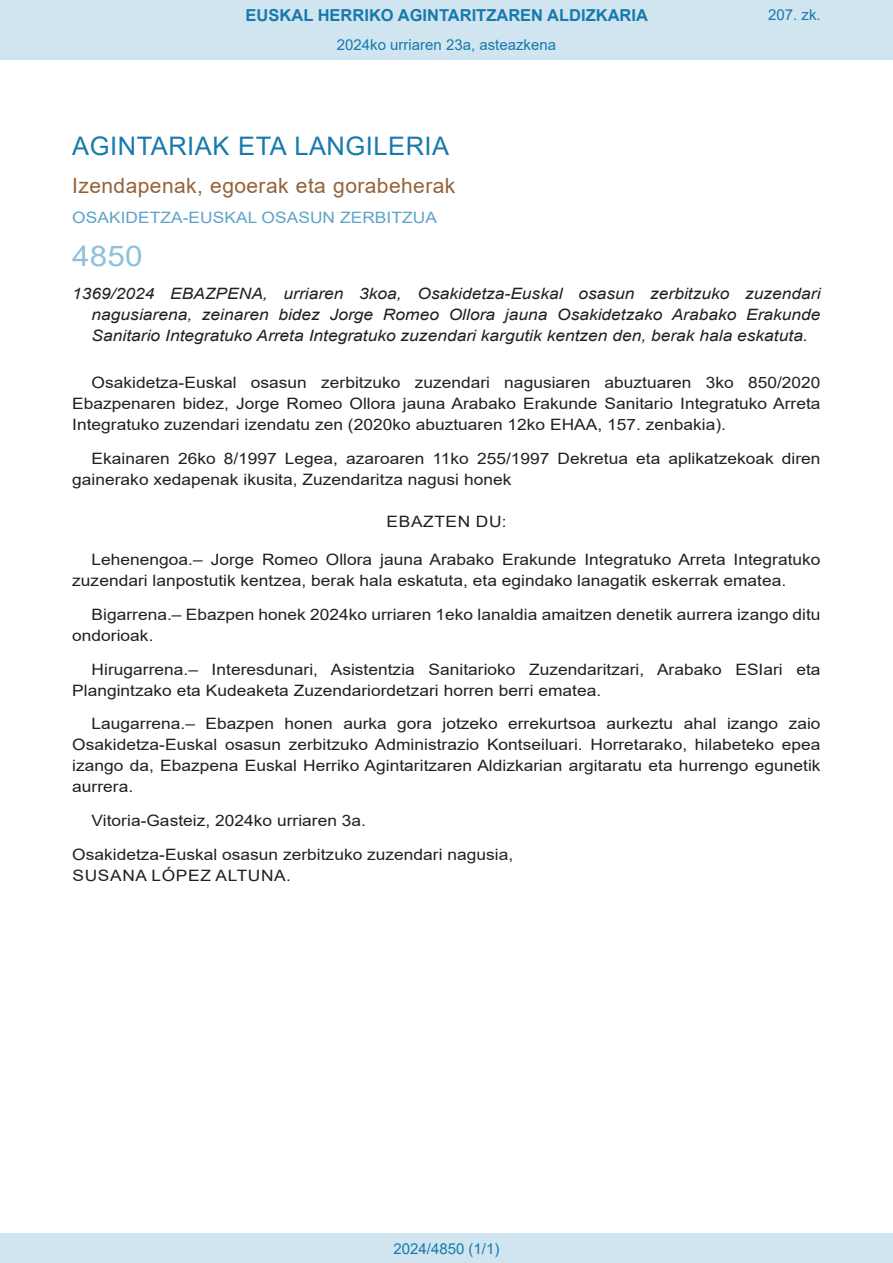
<style>
.page{position:relative;width:893px;height:1263px;background:#fff}
.page>*{position:absolute;margin:0;border:0;box-sizing:border-box;transform-origin:0 0}
.BOPVOrden{font:28.5px "Arial";color:#90c0db;scale:1.11 1}
.BOPVSeccion{font:25.5px "Arial";letter-spacing:.02em;color:#1879ad}
.BOPVSubseccion{font:21px "Arial";letter-spacing:.02em;color:#956338}
.t1{font:700 16.5px "Arial";color:#1879ad}
.BOPVDetalle{font:15.6px/21px "Arial";color:#231f20;scale:1.11 1}
.BOPVTitulo{font:italic 15.6px/21px "Arial";color:#231f20;text-align:justify;scale:1.11 1}
.BOPVFirmaPuesto{font:15.6px "Arial";color:#231f20;scale:1.11 1}
.BOPVFirmaLugFec{font:15.6px "Arial";color:#231f20;scale:1.11 1}
.BOPVOrganismo{font:15.6px "Arial";letter-spacing:.005em;color:#5ea4ca;scale:1.11 1}
.BOPVFirmaNombre{font:15.6px "Arial";letter-spacing:.035em;color:#231f20;scale:1.11 1}
.BOPVClave{font:15.6px "Arial";letter-spacing:.035em;color:#231f20;scale:1.11 1}
.Paginacion_Centro{font:15px "Arial";color:#1879ad}
</style>
<div class="page">
<div style="left:0;top:0;width:893px;height:60px;background:#d0e5f0"></div>
<div style="left:0;top:1233px;width:893px;height:30px;background:#d0e5f0"></div>
<p class="t1" style="left:246px;top:3px;width:404px">EUSKAL HERRIKO AGINTARITZAREN ALDIZKARIA</p>
<p class="Paginacion_Centro" style="left:337px;top:35px;width:221px">2024ko urriaren 23a, asteazkena</p>
<p class="Paginacion_Centro" style="left:768px;top:5px;width:54px">207. zk.</p>
<p class="BOPVSeccion" style="left:72px;top:128px;width:378px">AGINTARIAK ETA LANGILERIA</p>
<p class="BOPVSubseccion" style="left:72px;top:171px;width:385px">Izendapenak, egoerak eta gorabeherak</p>
<p class="BOPVOrganismo" style="left:72px;top:207px;width:330px">OSAKIDETZA-EUSKAL OSASUN ZERBITZUA</p>
<p class="BOPVOrden" style="left:72px;top:236px;width:65px">4850</p>
<p class="BOPVTitulo" style="left:92px;top:284px;width:658px;text-indent:-19px">1369/2024 EBAZPENA, urriaren 3koa, Osakidetza-Euskal osasun zerbitzuko zuzendari nagusiarena, zeinaren bidez Jorge Romeo Ollora jauna Osakidetzako Arabako Erakunde Sanitario Integratuko Arreta Integratuko zuzendari kargutik kentzen den, berak hala eskatuta.</p>
<p class="BOPVDetalle" style="left:72px;top:372px;width:676px;text-align:justify;text-indent:19px">Osakidetza-Euskal osasun zerbitzuko zuzendari nagusiaren abuztuaren 3ko 850/2020<br>Ebazpenaren bidez, Jorge Romeo Ollora jauna Arabako Erakunde Sanitario Integratuko Arreta Integratuko zuzendari izendatu zen (2020ko abuztuaren 12ko EHAA, 157. zenbakia).</p>
<p class="BOPVDetalle" style="left:72px;top:448px;width:676px;text-indent:19px">Ekainaren 26ko 8/1997 Legea, azaroaren 11ko 255/1997 Dekretua eta aplikatzekoak diren gainerako xedapenak ikusita, Zuzendaritza nagusi honek</p>
<p class="BOPVClave" style="left:387px;top:511px;width:110px">EBAZTEN DU:</p>
<p class="BOPVDetalle" style="left:72px;top:549px;width:676px;text-indent:19px">Lehenengoa.– Jorge Romeo Ollora jauna Arabako Erakunde Integratuko Arreta Integratuko zuzendari lanpostutik kentzea, berak hala eskatuta, eta egindako lanagatik eskerrak ematea.</p>
<p class="BOPVDetalle" style="left:72px;top:604px;width:676px;text-indent:19px">Bigarrena.– Ebazpen honek 2024ko urriaren 1eko lanaldia amaitzen denetik aurrera izango ditu ondorioak.</p>
<p class="BOPVDetalle" style="left:72px;top:658px;width:676px;text-indent:19px">Hirugarrena.– Interesdunari, Asistentzia Sanitarioko Zuzendaritzari, Arabako ESIari eta<br>Plangintzako eta Kudeaketa Zuzendariordetzari horren berri ematea.</p>
<p class="BOPVDetalle" style="left:72px;top:713px;width:676px;text-align:justify;text-indent:19px">Laugarrena.– Ebazpen honen aurka gora jotzeko errekurtsoa aurkeztu ahal izango zaio Osakidetza-Euskal osasun zerbitzuko Administrazio Kontseiluari. Horretarako, hilabeteko epea izango da, Ebazpena Euskal Herriko Agintaritzaren Aldizkarian argitaratu eta hurrengo egunetik aurrera.</p>
<p class="BOPVFirmaLugFec" style="left:92px;top:810px;width:249px">Vitoria-Gasteiz, 2024ko urriaren 3a.</p>
<p class="BOPVFirmaPuesto" style="left:72px;top:843px;width:399px">Osakidetza-Euskal osasun zerbitzuko zuzendari nagusia,</p>
<p class="BOPVFirmaNombre" style="left:73px;top:864px;width:198px">SUSANA LÓPEZ ALTUNA.</p>
<p class="Paginacion_Centro" style="left:393px;top:1238px;width:107px">2024/4850 (1/1)</p>
</div>
